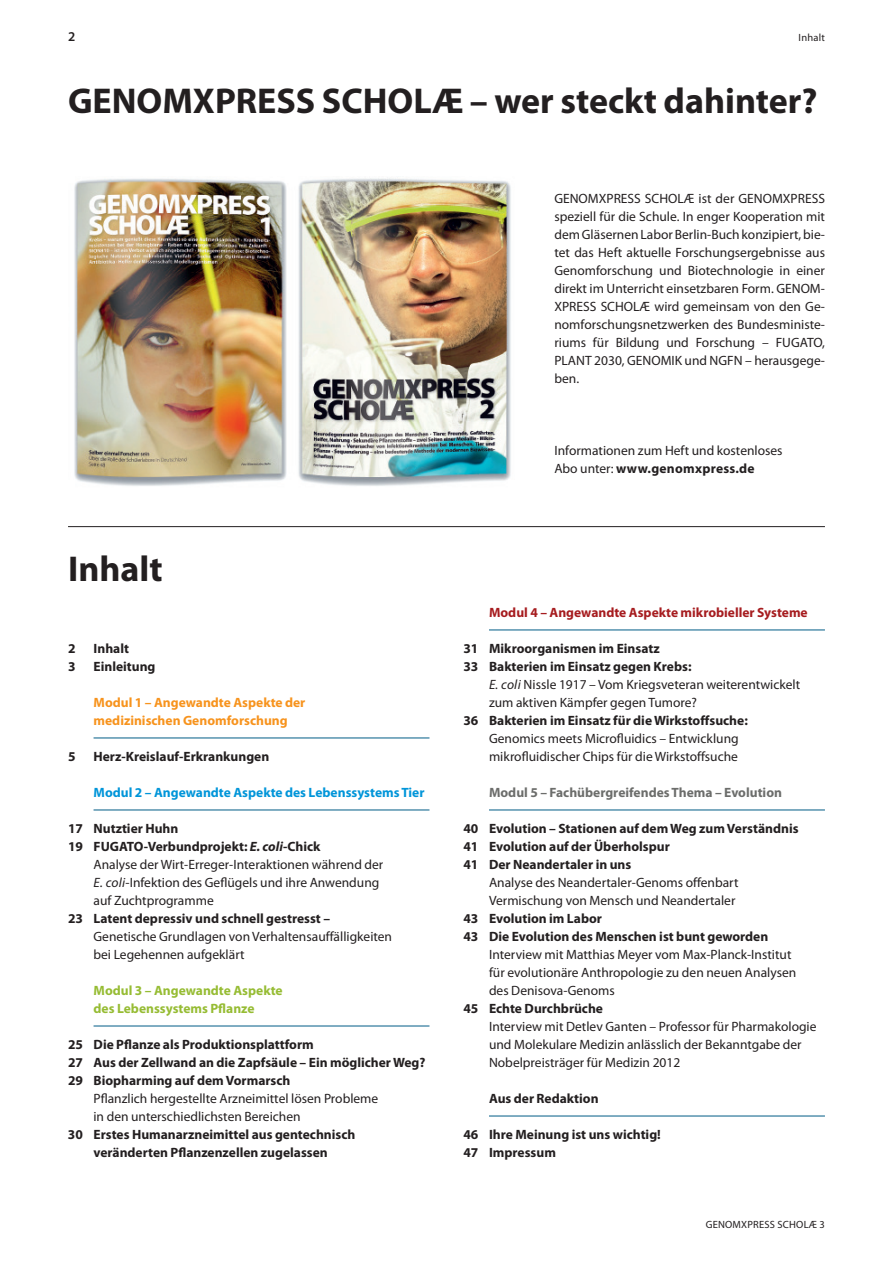
<style>
.page{position:relative;width:893px;height:1263px;background:#fff}
.page>*{position:absolute;margin:0;border:0;box-sizing:border-box;transform-origin:0 0}
.t1{font:700 36px "Myriad Pro";color:#231f20}
.t2{font:13.5px/18px "Myriad Pro";color:#231f20}
.t3{font:700 13.5px/18px "Myriad Pro";color:#231f20}
.t4{font:700 13.5px/18px "Myriad Pro";color:#f7931d}
.t5{font:700 13.5px/18px "Myriad Pro";color:#96bc33}
.t6{font:700 13.5px "Myriad Pro";color:#0095d9}
.t7{font:700 13.5px "Myriad Pro";color:#a61c1f}
.t8{font:700 13.5px "Myriad Pro";color:#6c6d6b}
.t9{font:600 13.5px "Myriad Pro";color:#231f20}
.t10{font:10.5px "Myriad Pro";letter-spacing:.02em;color:#231f20}
.s1{font-style:italic}
.s2{font-weight:700}
</style>
<div class="page">
<hr style="left:94px;top:738px;width:335px;height:1px;background:#005c86">
<hr style="left:94px;top:810px;width:335px;height:1px;background:#005c86">
<hr style="left:94px;top:1026px;width:335px;height:1px;background:#005c86">
<hr style="left:489px;top:630px;width:336px;height:1px;background:#005c86">
<hr style="left:489px;top:810px;width:336px;height:1px;background:#005c86">
<hr style="left:489px;top:1116px;width:336px;height:1px;background:#005c86">
<hr style="left:68px;top:526px;width:757px;height:1px;background:#231f20">
<img style="left:74px;top:178px;width:437px;height:308px">
<p class="t9" style="left:68px;top:31px;width:9px">2</p>
<p class="t10" style="left:799px;top:33px;width:28px">Inhalt</p>
<h1 class="t1" style="left:68px;top:87px;width:751px">GENOMXPRESS SCHOLÆ – wer steckt dahinter?</h1>
<p class="t2" style="left:554px;top:190px;width:272px;text-align:justify">GENOMXPRESS SCHOLÆ ist der GENOMXPRESS speziell für die Schule. In enger Kooperation mit dem Gläsernen Labor Berlin-Buch konzipiert, bie&shy;tet das Heft aktuelle Forschungsergebnisse aus Genomforschung und Biotechnologie in einer direkt im Unterricht einsetzbaren Form. GE NOM - XPRESS SCHOLÆ wird gemeinsam von den Ge - nomforschungsnetzwerken des Bundesministe&shy;riums für Bildung und Forschung – FUGATO, PLANT 2030, GENOMIK und NGFN – herausgege&shy;ben.</p>
<h1 class="t1" style="left:68px;top:555px;width:96px">Inhalt</h1>
<p class="t3" style="left:68px;top:640px;width:9px">2</p>
<p class="t3" style="left:94px;top:640px;width:37px">Inhalt</p>
<p class="t3" style="left:68px;top:658px;width:9px">3</p>
<p class="t3" style="left:94px;top:658px;width:63px">Einleitung</p>
<p class="t4" style="left:94px;top:694px;width:213px">Modul 1 – Angewandte Aspekte der medizinischen Genomforschung</p>
<p class="t3" style="left:68px;top:748px;width:9px">5</p>
<p class="t3" style="left:94px;top:748px;width:177px">Herz-Kreislauf-Erkrankungen</p>
<p class="t6" style="left:94px;top:787px;width:333px">Modul 2 – Angewandte Aspekte des Lebenssystems Tier</p>
<p class="t3" style="left:68px;top:820px;width:112px">17 Nutztier Huhn</p>
<p class="t3" style="left:68px;top:838px;width:254px">19 FUGATO-Verbundprojekt: <span class="s1">E. coli</span>-Chick</p>
<p class="t2" style="left:94px;top:856px;width:291px">Analyse der Wirt-Erreger-Interaktionen während der</p>
<p class="t2" style="left:94px;top:874px;width:287px"><span class="s1">E. coli</span>-Infektion des Geflügels und ihre Anwendung</p>
<p class="t2" style="left:94px;top:892px;width:122px">auf Zuchtprogramme</p>
<p class="t3" style="left:68px;top:910px;width:264px">23 Latent depressiv und schnell gestresst –</p>
<p class="t2" style="left:94px;top:928px;width:300px">Genetische Grundlagen von Verhaltensauffälligkeiten bei Legehennen aufgeklärt</p>
<p class="t5" style="left:94px;top:982px;width:191px">Modul 3 – Angewandte Aspekte des Lebenssystems Pflanze</p>
<p class="t3" style="left:68px;top:1036px;width:359px">25 Die Pflanze als Produktionsplattform<br>27 Aus der Zellwand an die Zapfsäule – Ein möglicher Weg?<br>29 Biopharming auf dem Vormarsch</p>
<p class="t2" style="left:93px;top:1090px;width:286px">Pflanzlich hergestellte Arzneimittel lösen Probleme in den unterschiedlichsten Bereichen</p>
<p class="t3" style="left:68px;top:1126px;width:289px;text-align:center">30 Erstes Humanarzneimittel aus gentechnisch veränderten Pflanzenzellen zugelassen</p>
<p class="t2" style="left:554px;top:442px;width:230px">Informationen zum Heft und kostenloses<br>Abo unter: <span class="s2">www.genomxpress.de</span></p>
<p class="t7" style="left:489px;top:607px;width:320px">Modul 4 – Angewandte Aspekte mikrobieller Systeme</p>
<p class="t3" style="left:463px;top:640px;width:198px">31 Mikroorganismen im Einsatz</p>
<p class="t3" style="left:463px;top:658px;width:230px">33 Bakterien im Einsatz gegen Krebs:</p>
<p class="t2" style="left:489px;top:676px;width:313px"><span class="s1">E. coli</span> Nissle 1917 – Vom Kriegsveteran weiterentwickelt</p>
<p class="t2" style="left:489px;top:694px;width:210px">zum aktiven Kämpfer gegen Tumore?</p>
<p class="t3" style="left:463px;top:712px;width:286px">36 Bakterien im Einsatz für die Wirkstoffsuche:</p>
<p class="t2" style="left:489px;top:730px;width:251px">Genomics meets Microfluidics – Entwicklung mikrofluidischer Chips für die Wirkstoffsuche</p>
<p class="t8" style="left:489px;top:787px;width:295px">Modul 5 – Fachübergreifendes Thema – Evolution</p>
<p class="t3" style="left:463px;top:820px;width:337px">40 Evolution – Stationen auf dem Weg zum Verständnis<br>41 Evolution auf der Überholspur<br>41 Der Neandertaler in uns</p>
<p class="t2" style="left:489px;top:874px;width:251px">Analyse des Neandertaler-Genoms offenbart<br>Vermischung von Mensch und Neandertaler</p>
<p class="t3" style="left:463px;top:910px;width:306px">43 Evolution im Labor<br>43 Die Evolution des Menschen ist bunt geworden</p>
<p class="t2" style="left:489px;top:946px;width:309px">Interview mit Matthias Meyer vom Max-Planck-Institut für evolutionäre Anthropologie zu den neuen Analysen des Denisova-Genoms</p>
<p class="t3" style="left:463px;top:1000px;width:141px">45 Echte Durchbrüche</p>
<p class="t2" style="left:489px;top:1018px;width:329px">Interview mit Detlev Ganten – Professor für Pharmakologie und Molekulare Medizin anlässlich der Bekanntgabe der<br>Nobelpreisträger für Medizin 2012</p>
<p class="t3" style="left:489px;top:1090px;width:111px">Aus der Redaktion</p>
<p class="t3" style="left:463px;top:1126px;width:199px">46 Ihre Meinung ist uns wichtig!<br>47 Impressum</p>
<p class="t10" style="left:706px;top:1221px;width:121px">GENOMXPRESS SCHOLÆ 3</p>
</div>
